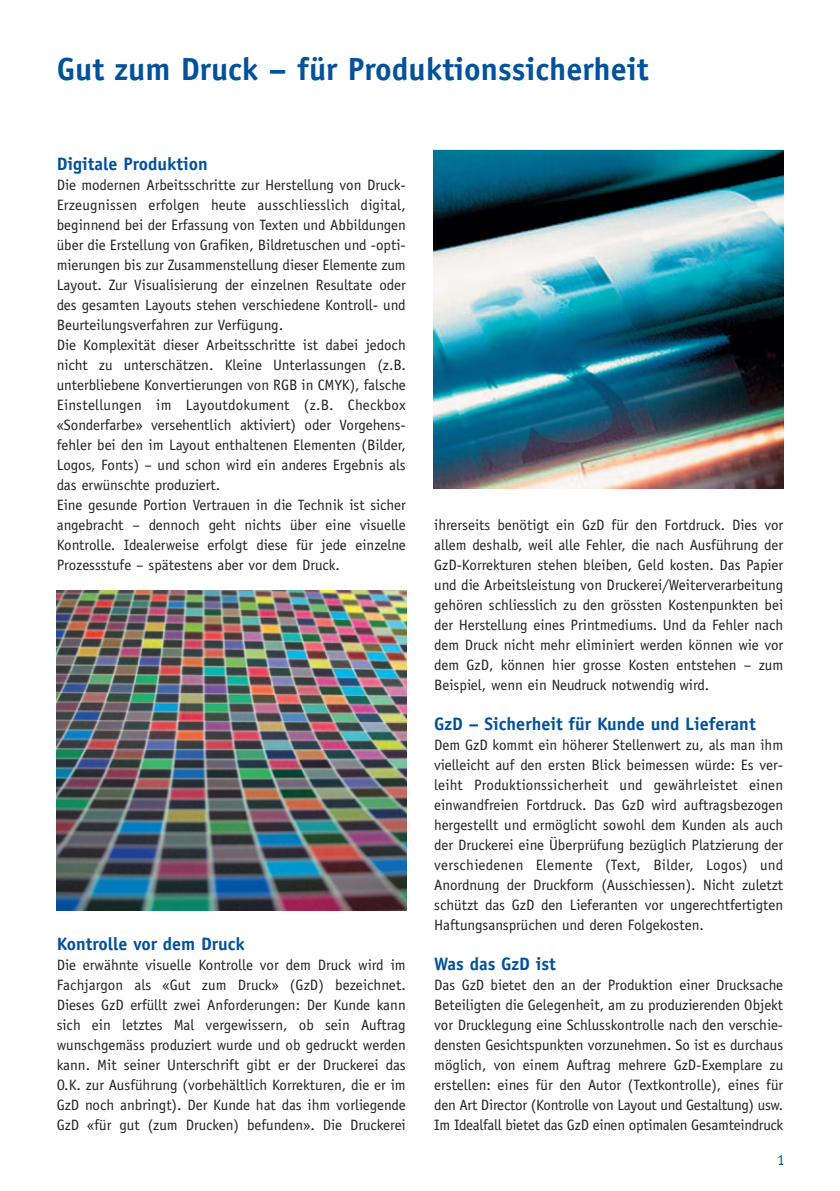
<style>
.page{position:relative;width:840px;height:1191px;background:#fff}
.page>*{position:absolute;margin:0;border:0;box-sizing:border-box;transform-origin:0 0}
.t1{font:700 32px "Officina Sans";color:#01519b}
.t2{font:700 18px "Officina Sans";color:#01519b}
.t3{font:15px/20px "Officina Sans";color:#231f20;text-align:justify}
.t4{font:15px "Officina Sans";color:#01519b}
</style>
<div class="page">
<img style="left:57px;top:590px;width:349px;height:320px">
<img style="left:433px;top:150px;width:349px;height:338px">
<h1 class="t1" style="left:57px;top:57px;width:593px">Gut zum Druck – für Produktionssicherheit</h1>
<p class="t2" style="left:57px;top:157px;width:152px">Digitale Produktion</p>
<p class="t3" style="left:57px;top:176px;width:350px;text-align:left">Die modernen Arbeitsschritte zur Her stellung von Druck-Er zeug nis sen erfol gen heute ausschliesslich digital, be ginnend bei der Erfassung von Texten und Abbildungen über die Erstellung von Grafiken, Bildretuschen und -opti&shy;mierungen bis zur Zusammenstellung dieser Elemente zum Layout. Zur Visualisierung der einzelnen Resultate oder des gesamten Layouts stehen verschiedene Kontroll- und Beurteilungsverfahren zur Verfügung.<br>Die Komplexität dieser Arbeits schrit te ist dabei jedoch nicht zu unterschätzen. Kleine Unter las sun gen (z.B. unterbliebene Kon ver tie rungen von RGB in CMYK), falsche Ein stel lungen im Layout do ku ment (z.B. Checkbox «Sonderfarbe» versehentlich aktiviert) oder Vor ge hens - fehler bei den im Layout enthaltenen Ele menten (Bilder, Logos, Fonts) – und schon wird ein anderes Ergebnis als das erwünschte produziert.<br>Eine gesunde Portion Vertrauen in die Technik ist sicher angebracht – dennoch geht nichts über eine visuel le Kontrolle. Idealerweise er folgt diese für jede einzelne Pro zess stufe – spätestens aber vor dem Druck.</p>
<p class="t2" style="left:57px;top:937px;width:189px">Kontrolle vor dem Druck</p>
<p class="t3" style="left:57px;top:956px;width:350px">Die erwähnte visuelle Kontrolle vor dem Druck wird im Fachjargon als «Gut zum Druck» (GzD) bezeichnet.<br>Dieses GzD erfüllt zwei An for de rungen: Der Kunde kann sich ein letztes Mal vergewissern, ob sein Auftrag wunschgemäss produziert wurde und ob gedruckt werden kann. Mit seiner Unterschrift gibt er der Druckerei das O.K. zur Aus füh rung (vorbehältlich Korrekturen, die er im GzD noch anbringt). Der Kunde hat das ihm vorliegende GzD «für gut (zum Drucken) befunden». Die Dru ckerei</p>
<p class="t3" style="left:434px;top:516px;width:350px">ihrerseits benötigt ein GzD für den Fortdruck. Dies vor allem deshalb, weil alle Fehler, die nach Aus führung der GzD-Korrekturen stehen bleiben, Geld kosten. Das Papier und die Arbeitsleistung von Dru cke rei/Weiterverarbeitung gehören schliess lich zu den grössten Kosten punkten bei der Herstellung eines Print me diums. Und da Fehler nach dem Druck nicht mehr eliminiert werden können wie vor dem GzD, können hier grosse Kosten entstehen – zum Beispiel, wenn ein Neudruck notwendig wird.</p>
<p class="t2" style="left:434px;top:717px;width:323px">GzD – Sicherheit für Kunde und Lieferant</p>
<p class="t3" style="left:434px;top:736px;width:350px">Dem GzD kommt ein höherer Stellen wert zu, als man ihm vielleicht auf den ersten Blick beimessen würde: Es ver&shy;leiht Pro duk tions sicher heit und gewährleistet einen einwandfreien Fortdruck. Das GzD wird auftragsbezogen hergestellt und er möglicht sowohl dem Kunden als auch der Druckerei eine Überprüfung bezüglich Platzierung der verschiedenen Elemente (Text, Bilder, Logos) und An ordnung der Druckform (Aus schiessen). Nicht zuletzt schützt das GzD den Lieferanten vor ungerechtfertigten Haftungsansprüchen und deren Folgekosten.</p>
<p class="t2" style="left:434px;top:957px;width:123px">Was das GzD ist</p>
<p class="t3" style="left:434px;top:976px;width:350px">Das GzD bietet den an der Pro duk tion einer Drucksache Beteiligten die Gelegenheit, am zu produzierenden Objekt vor Drucklegung eine Schluss kontrolle nach den verschie&shy;densten Gesichtspunkten vorzunehmen. So ist es durchaus möglich, von einem Auftrag mehrere GzD-Exem plare zu erstellen: eines für den Autor (Text kontrolle), eines für den Art Director (Kontrolle von Layout und Ge stal tung) usw.<br>Im Idealfall bietet das GzD einen optimalen Ge samt ein druck</p>
<p class="t4" style="left:776px;top:1154px;width:9px">1</p>
</div>
